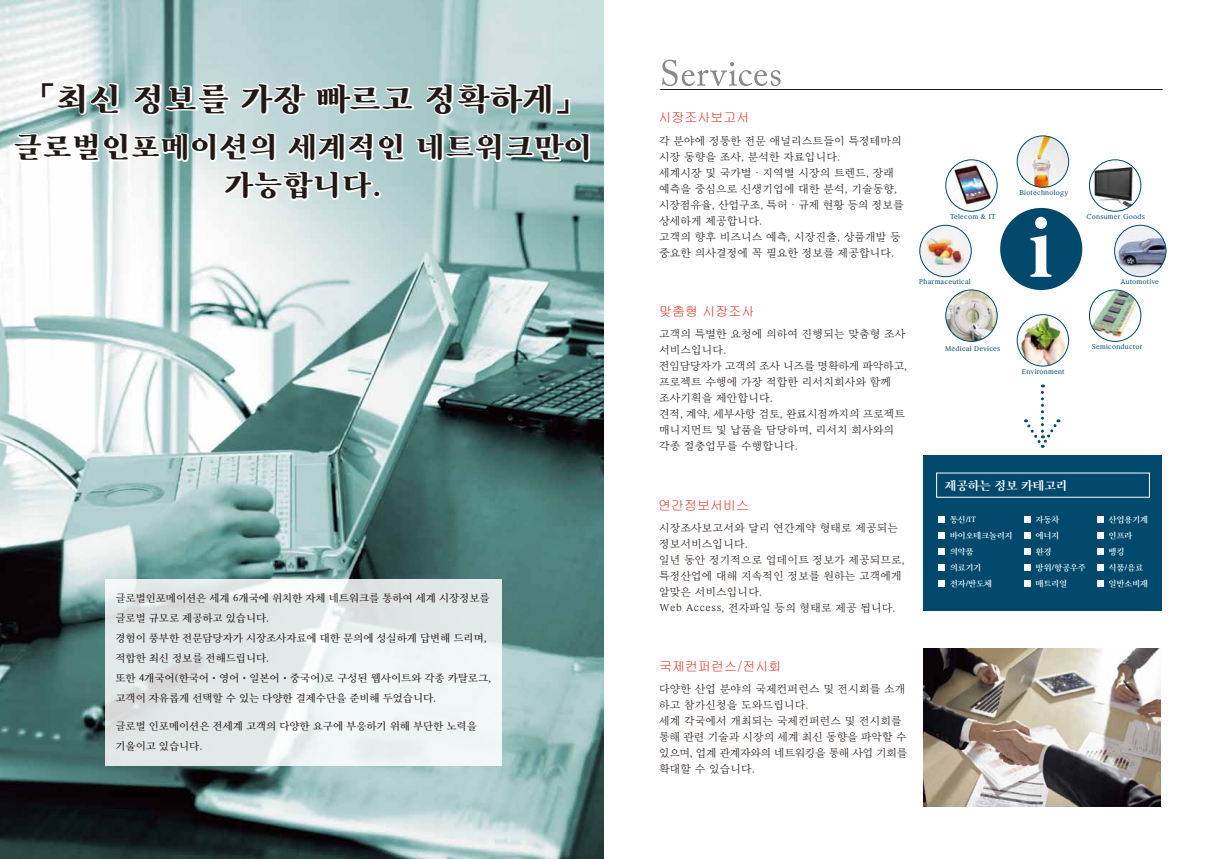
<style>
.page{position:relative;width:1208px;height:859px;background:#fff}
.page>*{position:absolute;margin:0;border:0;box-sizing:border-box;transform-origin:0 0}
.t1{font:30.3px "Yoon Myungjo Pro 780";letter-spacing:.08em;color:#221815}
.t2{font:27.3px/38px "Yoon Myungjo Pro 780";letter-spacing:.08em;color:#221815;text-align:center}
.t3{font:13px "YDIY Mj O160 KS Cpc EUC H";color:#db3a2a}
.t4{font:11.4px "Yoon Myungjo Pro 760";letter-spacing:.03em;color:#fff}
.t5{font:10.5px/16px "Yoon Myungjo Pro 730";letter-spacing:.06em;color:#221815}
.t6{font:10px/20px "Yoon Myungjo Pro 740";letter-spacing:.03em;color:#221815}
.t7{font:8px/16px "Yoon Myungjo Pro 750";color:#fff}
.t8{font:7.2px "Yoon Myungjo Pro 740";letter-spacing:.03em;color:#00496d}
</style>
<div class="page">
<img style="left:0;top:0;width:603px;height:859px">
<img style="left:924px;top:649px;width:237px;height:158px">
<svg style="left:105px;top:579px;width:396px;height:186px;fill:#e2e9e9"></svg>
<img style="left:946px;top:291px;width:51px;height:50px">
<div style="left:945px;top:289px;width:52px;height:53px;border:1px solid #00496d;border-radius:50%"></div>
<img style="left:1017px;top:136px;width:51px;height:51px;border-radius:26px">
<div style="left:1016px;top:135px;width:53px;height:53px;border:1px solid #00496d;border-radius:50%"></div>
<img style="left:945px;top:160px;width:52px;height:51px;border-radius:26px">
<div style="left:945px;top:159px;width:52px;height:53px;border:1px solid #00496d;border-radius:50%"></div>
<div style="left:1000px;top:208px;width:82px;height:82px;background:#00496d;border-radius:50%"></div>
<svg style="left:1030px;top:217px;width:21px;height:60px"></svg>
<img style="left:919px;top:225px;width:52px;height:52px;border-radius:26px">
<div style="left:919px;top:225px;width:52px;height:52px;border:1px solid #00496d;border-radius:50%"></div>
<img style="left:1114px;top:225px;width:52px;height:52px;border-radius:26px">
<div style="left:1114px;top:225px;width:52px;height:52px;border:1px solid #00496d;border-radius:50%"></div>
<img style="left:1089px;top:161px;width:51px;height:49px">
<div style="left:1089px;top:159px;width:52px;height:53px;border:1px solid #00496d;border-radius:50%"></div>
<img style="left:1089px;top:291px;width:51px;height:50px">
<div style="left:1089px;top:289px;width:52px;height:53px;border:1px solid #00496d;border-radius:50%"></div>
<img style="left:1017px;top:315px;width:51px;height:51px;border-radius:26px">
<div style="left:1016px;top:314px;width:53px;height:53px;border:1px solid #00496d;border-radius:50%"></div>
<div style="left:923px;top:455px;width:238px;height:156px;background:#00496d"></div>
<hr style="left:660px;top:89px;width:502px;height:1px;background:#221815">
<svg style="left:1024px;top:384px;width:36px;height:64px"></svg>
<svg style="left:662px;top:60px;width:118px;height:26px"></svg>
<div style="left:938px;top:516px;width:6px;height:7px;background:#fff"></div>
<div style="left:938px;top:532px;width:6px;height:7px;background:#fff"></div>
<div style="left:938px;top:548px;width:6px;height:7px;background:#fff"></div>
<div style="left:938px;top:564px;width:6px;height:7px;background:#fff"></div>
<div style="left:938px;top:580px;width:6px;height:7px;background:#fff"></div>
<div style="left:1024px;top:516px;width:6px;height:7px;background:#fff"></div>
<div style="left:1024px;top:532px;width:6px;height:7px;background:#fff"></div>
<div style="left:1024px;top:548px;width:6px;height:7px;background:#fff"></div>
<div style="left:1024px;top:564px;width:6px;height:7px;background:#fff"></div>
<div style="left:1024px;top:580px;width:6px;height:7px;background:#fff"></div>
<div style="left:1097px;top:516px;width:6px;height:7px;background:#fff"></div>
<div style="left:1097px;top:532px;width:6px;height:7px;background:#fff"></div>
<div style="left:1097px;top:548px;width:6px;height:7px;background:#fff"></div>
<div style="left:1097px;top:564px;width:6px;height:7px;background:#fff"></div>
<div style="left:1097px;top:580px;width:6px;height:7px;background:#fff"></div>
<svg style="left:40px;top:80px;width:82px;height:36px"></svg>
<svg style="left:132px;top:81px;width:100px;height:36px"></svg>
<svg style="left:239px;top:81px;width:176px;height:36px"></svg>
<svg style="left:424px;top:81px;width:147px;height:36px"></svg>
<svg style="left:414px;top:131px;width:177px;height:33px"></svg>
<svg style="left:12px;top:131px;width:394px;height:71px"></svg>
<div style="left:373px;top:191px;width:8px;height:7px;border:3px solid #fff;border-radius:50%"></div>
<h1 class="t1" style="left:39px;top:79px;width:534px">「최신 정보를 가장 빠르고 정확하게」</h1>
<h2 class="t2" style="left:14px;top:127px;width:579px">글로벌인포메이션의 세계적인 네트워크만이 가능합니다.</h2>
<p class="t6" style="left:116px;top:588px;width:377px">글로벌인포메이션은 세계 6개국에 위치한 자체 네트워크를 통하여 세계 시장정보를 글로벌 규모로 제공하고 있습니다.<br>경험이 풍부한 전문담당자가 시장조사자료에 대한 문의에 성실하게 답변해 드리며, 적합한 최신 정보를 전해드립니다.<br>또한 4개국어(한국어•영어•일본어•중국어)로 구성된 웹사이트와 각종 카탈로그, 고객이 자유롭게 선택할 수 있는 다양한 결제수단을 준비해 두었습니다.</p>
<p class="t6" style="left:116px;top:715px;width:362px">글로벌 인포메이션은 전세계 고객의 다양한 요구에 부응하기 위해 부단한 노력을 기울이고 있습니다.</p>
<p class="t3" style="left:658px;top:111px;width:92px">시장조사보고서</p>
<p class="t5" style="left:659px;top:132px;width:245px">각 분야에 정통한 전문 애널리스트들이 특정테마의 시장 동향을 조사, 분석한 자료입니다.<br>세계시장 및 국가별ㆍ지역별 시장의 트렌드, 장래 예측을 중심으로 신생기업에 대한 분석, 기술동향, 시장점유율, 산업구조, 특허ㆍ규제 현황 등의 정보를 상세하게 제공합니다.<br>고객의 향후 비즈니스 예측, 시장진출, 상품개발 등 중요한 의사결정에 꼭 필요한 정보를 제공합니다.</p>
<p class="t3" style="left:659px;top:305px;width:97px">맞춤형 시장조사</p>
<p class="t5" style="left:659px;top:325px;width:249px">고객의 특별한 요청에 의하여 진행되는 맞춤형 조사 서비스입니다.<br>전임담당자가 고객의 조사 니즈를 명확하게 파악하고, 프로젝트 수행에 가장 적합한 리서치회사와 함께 조사기획을 제안합니다.<br>견적, 계약, 세부사항 검토, 완료시점까지의 프로젝트 매니지먼트 및 납품을 담당하며, 리서치 회사와의 각종 절충업무를 수행합니다.</p>
<p class="t3" style="left:658px;top:499px;width:92px">연간정보서비스</p>
<p class="t5" style="left:659px;top:519px;width:247px">시장조사보고서와 달리 연간계약 형태로 제공되는 정보서비스입니다.<br>일년 동안 정기적으로 업데이트 정보가 제공되므로, 특정산업에 대해 지속적인 정보를 원하는 고객에게 알맞은 서비스입니다.<br>Web Access, 전자파일 등의 형태로 제공 됩니다.</p>
<p class="t8" style="left:950px;top:212px;width:47px">Telecom &amp; IT</p>
<p class="t8" style="left:919px;top:277px;width:53px">Pharmaceutical</p>
<p class="t8" style="left:1019px;top:188px;width:50px">Biotechnology</p>
<p class="t8" style="left:1086px;top:212px;width:60px">Consumer Goods</p>
<p class="t8" style="left:1120px;top:278px;width:40px">Automotive</p>
<p class="t8" style="left:945px;top:344px;width:57px">Medical Devices</p>
<p class="t8" style="left:1022px;top:367px;width:44px">Environment</p>
<p class="t8" style="left:1092px;top:342px;width:52px">Semiconductor</p>
<p class="t4" style="left:945px;top:478px;width:124px">제공하는 정보 카테고리</p>
<p class="t7" style="left:950px;top:511px;width:64px">통신/IT 바이오테크놀러지 의약품<br>의료기기 전자/반도체</p>
<p class="t7" style="left:1036px;top:512px;width:25px;line-height:15.7px">자동차 에너지</p>
<p class="t7" style="left:1036px;top:544px;width:51px">환경 방위/항공우주 매트리얼</p>
<p class="t7" style="left:1109px;top:511px;width:41px">산업용기계 인프라 뱅킹 식품/음료 일반소비재</p>
<p class="t3" style="left:659px;top:660px;width:124px">국제컨퍼런스/전시회</p>
<p class="t5" style="left:659px;top:681px;width:249px">다양한 산업 분야의 국제컨퍼런스 및 전시회를 소개 하고 참가신청을 도와드립니다.<br>세계 각국에서 개최되는 국제컨퍼런스 및 전시회를 통해 관련 기술과 시장의 세계 최신 동향을 파악할 수 있으며, 업계 관계자와의 네트워킹을 통해 사업 기회를 확대할 수 있습니다.</p>
</div>
